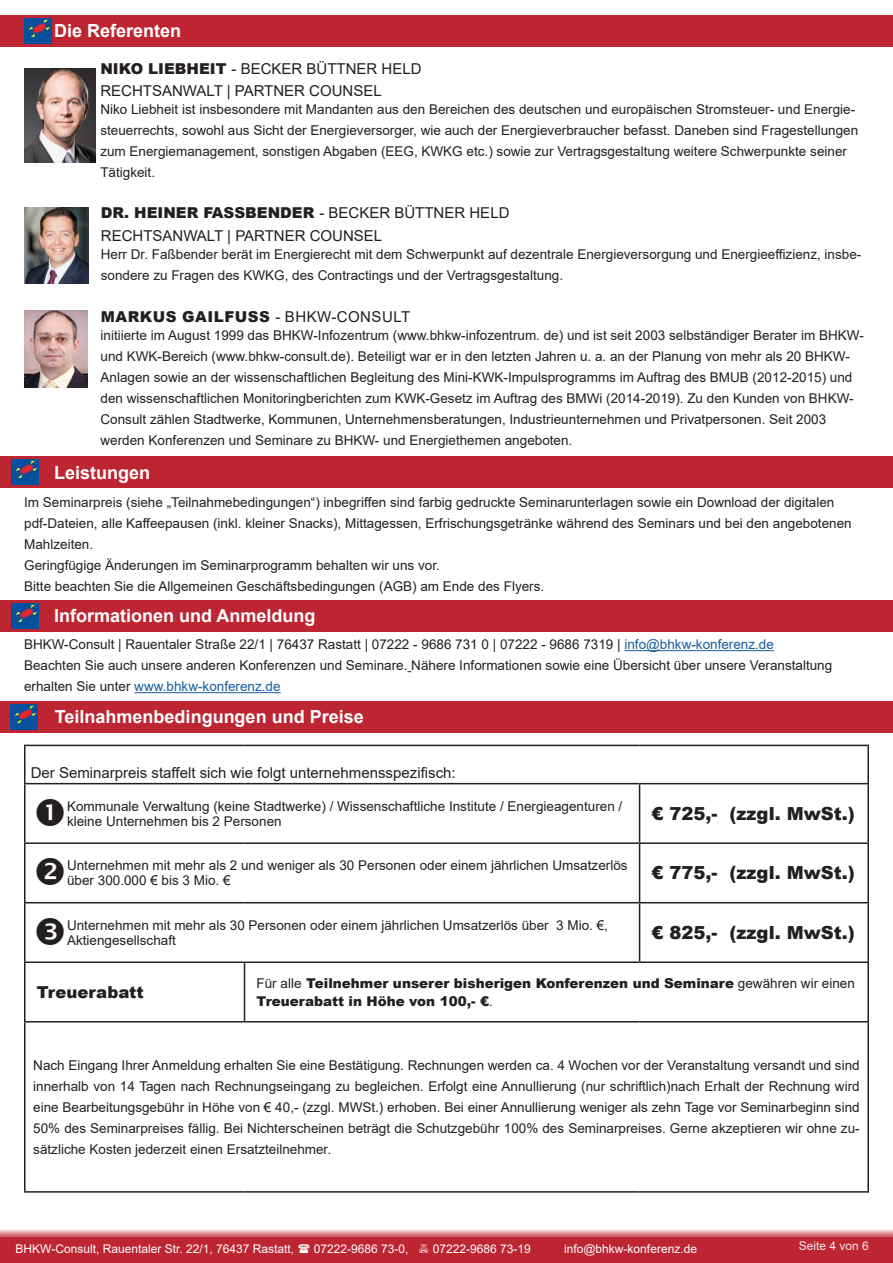
<style>
.page{position:relative;width:893px;height:1263px;background:#fff}
.page>*{position:absolute;margin:0;border:0;box-sizing:border-box;transform-origin:0 0}
.t1{font:700 18px "Arial";color:#fff}
.t2{font:900 18px "Arial";color:#231f20}
.t3{font:900 16.5px "Arial";color:#231f20}
.t4{font:15px "Arial";color:#231f20}
.t5{font:900 15px "Arial";color:#231f20}
.t6{font:900 15px "Arial";letter-spacing:.035em;color:#231f20}
.t7{font:13.5px/21px "Arial";color:#231f20}
.t8{font:900 13.5px/18px "Arial";color:#231f20}
.t9{font:12px "Arial";color:#fff}
.t10{font:12px "Arial";color:#eeeeef}
.s1{font-weight:900}
.s2{font-weight:400}
.s3{color:#175d9e}
</style>
<div class="page">
<div style="left:0;top:1237px;width:893px;height:26px;background:#be2532"></div>
<div style="left:0;top:15px;width:893px;height:31px;background:#be2532"></div>
<img style="left:24px;top:18px;width:27px;height:25px">
<img style="left:24px;top:69px;width:72px;height:94px">
<img style="left:25px;top:207px;width:63px;height:77px">
<img style="left:24px;top:311px;width:64px;height:76px">
<div style="left:0;top:600px;width:893px;height:31px;background:#be2532"></div>
<img style="left:11px;top:603px;width:28px;height:25px">
<hr style="left:624px;top:650px;width:150px;height:1px;background:#175d9e">
<hr style="left:134px;top:692px;width:147px;height:1px;background:#175d9e">
<div style="left:1px;top:701px;width:892px;height:31px;background:#be2532"></div>
<img style="left:10px;top:704px;width:28px;height:25px">
<hr style="left:24px;top:745px;width:220px;height:1px;background:#231f20">
<hr style="left:24px;top:746px;width:2px;height:37px;background:#231f20">
<hr style="left:244px;top:745px;width:396px;height:1px;background:#231f20">
<hr style="left:640px;top:745px;width:229px;height:1px;background:#231f20">
<hr style="left:867px;top:746px;width:2px;height:37px;background:#231f20">
<hr style="left:24px;top:783px;width:220px;height:1px;background:#231f20">
<hr style="left:24px;top:784px;width:2px;height:58px;background:#231f20">
<hr style="left:244px;top:783px;width:396px;height:1px;background:#231f20">
<hr style="left:640px;top:783px;width:229px;height:1px;background:#231f20">
<hr style="left:639px;top:784px;width:1px;height:58px;background:#231f20">
<hr style="left:867px;top:784px;width:2px;height:58px;background:#231f20">
<hr style="left:24px;top:842px;width:220px;height:2px;background:#231f20">
<hr style="left:24px;top:844px;width:2px;height:58px;background:#231f20">
<hr style="left:244px;top:842px;width:396px;height:2px;background:#231f20">
<hr style="left:640px;top:842px;width:229px;height:2px;background:#231f20">
<hr style="left:639px;top:844px;width:1px;height:58px;background:#231f20">
<hr style="left:867px;top:844px;width:2px;height:58px;background:#231f20">
<hr style="left:24px;top:902px;width:220px;height:1px;background:#231f20">
<hr style="left:24px;top:903px;width:2px;height:58px;background:#231f20">
<hr style="left:244px;top:902px;width:396px;height:1px;background:#231f20">
<hr style="left:640px;top:902px;width:229px;height:1px;background:#231f20">
<hr style="left:639px;top:903px;width:1px;height:58px;background:#231f20">
<hr style="left:867px;top:903px;width:2px;height:58px;background:#231f20">
<hr style="left:24px;top:961px;width:220px;height:2px;background:#231f20">
<hr style="left:24px;top:963px;width:2px;height:58px;background:#231f20">
<hr style="left:244px;top:961px;width:396px;height:2px;background:#231f20">
<hr style="left:244px;top:963px;width:1px;height:58px;background:#231f20">
<hr style="left:640px;top:961px;width:229px;height:2px;background:#231f20">
<hr style="left:867px;top:963px;width:2px;height:58px;background:#231f20">
<hr style="left:24px;top:1021px;width:220px;height:1px;background:#231f20">
<hr style="left:24px;top:1022px;width:2px;height:169px;background:#231f20">
<hr style="left:244px;top:1021px;width:396px;height:1px;background:#231f20">
<hr style="left:640px;top:1021px;width:229px;height:1px;background:#231f20">
<hr style="left:867px;top:1022px;width:2px;height:169px;background:#231f20">
<hr style="left:24px;top:1191px;width:220px;height:1px;background:#231f20">
<hr style="left:244px;top:1191px;width:396px;height:1px;background:#231f20">
<hr style="left:640px;top:1191px;width:229px;height:1px;background:#231f20">
<div style="left:0;top:456px;width:893px;height:32px;background:#be2532"></div>
<img style="left:11px;top:460px;width:28px;height:25px">
<svg style="left:0;top:1229px;width:893px;height:8px;background:#e19ea4"></svg>
<p class="t1" style="left:54px;top:18px;width:129px">Die Referenten</p>
<p class="t4" style="left:100px;top:58px;width:323px"><span class="s1">NIKO LIEBHEIT</span> - BECKER BÜTTNER HELD</p>
<p class="t4" style="left:100px;top:81px;width:283px">RECHTSANWALT | PARTNER COUNSEL</p>
<p class="t7" style="left:100px;top:99px;width:759px">Niko Liebheit ist insbesondere mit Mandanten aus den Bereichen des deutschen und europäischen Stromsteuer- und Energie&shy;steuerrechts, sowohl aus Sicht der Energieversorger, wie auch der Energieverbraucher befasst. Daneben sind Fragestellungen zum Energiemanagement, sonstigen Abgaben (EEG, KWKG etc.) sowie zur Vertragsgestaltung weitere Schwerpunkte seiner Tätigkeit.</p>
<p class="t5" style="left:101px;top:202px;width:410px">DR. HEINER FASSBENDER <span class="s2">- BECKER BÜTTNER HELD</span></p>
<p class="t4" style="left:101px;top:225px;width:283px">RECHTSANWALT | PARTNER COUNSEL</p>
<p class="t7" style="left:101px;top:243px;width:762px">Herr Dr. Faßbender berät im Energierecht mit dem Schwerpunkt auf dezentrale Energieversorgung und Energieeffizienz, insbe&shy;sondere zu Fragen des KWKG, des Contractings und der Vertragsgestaltung.</p>
<p class="t6" style="left:101px;top:306px;width:311px">MARKUS GAILFUSS <span class="s2">- BHKW-CONSULT</span></p>
<p class="t7" style="left:101px;top:325px;width:765px">initiierte im August 1999 das BHKW-Infozentrum (www.bhkw-infozentrum. de) und ist seit 2003 selbständiger Berater im BHKW&shy;und KWK-Bereich (www.bhkw-consult.de). Beteiligt war er in den letzten Jahren u. a. an der Planung von mehr als 20 BHKW-Anlagen sowie an der wissenschaftlichen Begleitung des Mini-KWK-Impulsprogramms im Auftrag des BMUB (2012-2015) und den wissenschaftlichen Monitoringberichten zum KWK-Gesetz im Auftrag des BMWi (2014-2019). Zu den Kunden von BHKW-Consult zählen Stadtwerke, Kommunen, Unternehmensberatungen, Industrieunternehmen und Privatpersonen. Seit 2003 werden Konferenzen und Seminare zu BHKW- und Energiethemen angeboten.</p>
<p class="t1" style="left:54px;top:460px;width:98px">Leistungen</p>
<p class="t7" style="left:24px;top:491px;width:829px">Im Seminarpreis (siehe „Teilnahmebedingungen“) inbegriffen sind farbig gedruckte Seminarunterlagen sowie ein Download der digitalen pdf-Dateien, alle Kaffeepausen (inkl. kleiner Snacks), Mittagessen, Erfrischungsgetränke während des Seminars und bei den angebotenen<br>Mahlzeiten.</p>
<p class="t7" style="left:24px;top:554px;width:417px">Geringfügige Änderungen im Seminarprogramm behalten wir uns vor.</p>
<p class="t7" style="left:24px;top:575px;width:522px">Bitte beachten Sie die Allgemeinen Geschäftsbedingungen (AGB) am Ende des Flyers.</p>
<p class="t1" style="left:54px;top:603px;width:263px">Informationen und Anmeldung</p>
<p class="t7" style="left:24px;top:634px;width:751px">BHKW-Consult | Rauentaler Straße 22/1 | 76437 Rastatt | 07222 - 9686 731 0 | 07222 - 9686 7319 | <span class="s3">info@bhkw-konferenz.de</span></p>
<p class="t7" style="left:24px;top:655px;width:810px">Beachten Sie auch unsere anderen Konferenzen und Seminare. Nähere Informationen sowie eine Übersicht über unsere Veranstaltung erhalten Sie unter <span class="s3">www.bhkw-konferenz.de</span></p>
<p class="t1" style="left:55px;top:704px;width:310px">Teilnahmenbedingungen und Preise</p>
<p class="t4" style="left:31px;top:762px;width:426px">Der Seminarpreis staffelt sich wie folgt unternehmensspezifisch:</p>
<p class="t7" style="left:67px;top:798px;width:557px;line-height:15px">Kommunale Verwaltung (keine Stadtwerke) / Wissenschaftliche Institute / Energieagenturen / kleine Unternehmen bis 2 Personen</p>
<p class="t2" style="left:652px;top:800px;width:205px">€ 725,- (zzgl. MwSt.)</p>
<p class="t7" style="left:67px;top:858px;width:562px;line-height:15px">Unternehmen mit mehr als 2 und weniger als 30 Personen oder einem jährlichen Umsatzerlös über 300.000 € bis 3 Mio. €</p>
<p class="t2" style="left:652px;top:860px;width:205px">€ 775,- (zzgl. MwSt.)</p>
<p class="t7" style="left:67px;top:917px;width:542px;line-height:15px">Unternehmen mit mehr als 30 Personen oder einem jährlichen Umsatzerlös über 3 Mio. €,<br>Aktiengesellschaft</p>
<p class="t2" style="left:652px;top:919px;width:205px">€ 825,- (zzgl. MwSt.)</p>
<p class="t3" style="left:37px;top:980px;width:108px">Treuerabatt</p>
<p class="t8" style="left:256px;top:974px;width:600px"><span class="s2">Für alle</span> Teilnehmer unserer bisherigen Konferenzen und Seminare <span class="s2">gewähren wir einen<br></span>Treuerabatt in Höhe von 100,- €<span class="s2">.</span></p>
<p class="t7" style="left:33px;top:1054px;width:828px;text-align:justify">Nach Eingang Ihrer Anmeldung erhalten Sie eine Bestätigung. Rechnungen werden ca. 4 Wochen vor der Veranstaltung versandt und sind innerhalb von 14 Tagen nach Rechnungseingang zu begleichen. Erfolgt eine Annullierung (nur schriftlich)nach Erhalt der Rechnung wird eine Bearbeitungsgebühr in Höhe von € 40,- (zzgl. MWSt.) erhoben. Bei einer Annullierung weniger als zehn Tage vor Seminarbeginn sind 50% des Seminarpreises fällig. Bei Nichterscheinen beträgt die Schutzgebühr 100% des Seminarpreises. Gerne akzeptieren wir ohne zu&shy;sätzliche Kosten jederzeit einen Ersatzteilnehmer.</p>
<p class="t9" style="left:16px;top:1240px;width:280px">BHKW-Consult, Rauentaler Str. 22/1, 76437 Rastatt,</p>
<p class="t9" style="left:314px;top:1240px;width:96px">07222-9686 73-0,</p>
<p class="t9" style="left:433px;top:1240px;width:100px">07222-9686 73-19</p>
<p class="t9" style="left:564px;top:1240px;width:134px">info@bhkw-konferenz.de</p>
<p class="t10" style="left:799px;top:1238px;width:72px">Seite 4 von 6</p>
</div>
